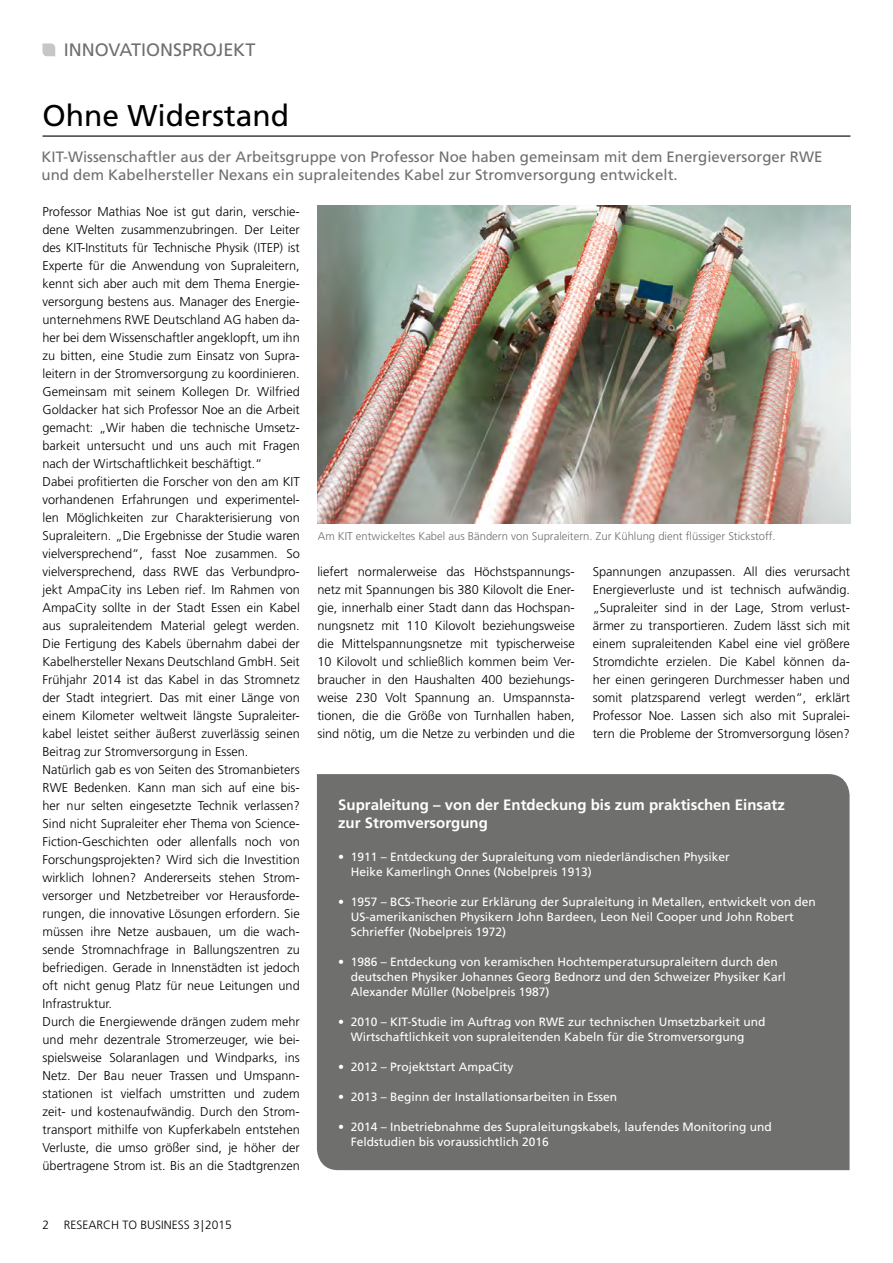
<style>
.page{position:relative;width:893px;height:1263px;background:#fff}
.page>*{position:absolute;margin:0;border:0;box-sizing:border-box;transform-origin:0 0}
.t1{font:30px "Frutiger LT Std";color:#000}
.t2{font:18px "Frutiger LT Std";color:#6f6f6e}
.t3{font:15px/18px "Frutiger LT Std";color:#6f6f6e}
.t4{font:700 15px/18px "Frutiger LT Std";color:#fff}
.t5{font:300 12.75px/18px "Frutiger LT Std";color:#000;text-align:justify}
.t6{font:12px/15px "Frutiger LT Std";color:#fff}
.t7{font:300 12px "Frutiger LT Std";color:#000}
.t8{font:300 11.25px "Frutiger LT Std";color:#6f6f6e}
</style>
<div class="page">
<svg style="left:43px;top:43px;width:12px;height:13px"></svg>
<hr style="left:43px;top:136px;width:807px;height:1px;background:#000">
<img style="left:318px;top:206px;width:532px;height:318px">
<div style="left:317px;top:774px;width:532px;height:396px;background:#6f6f6e"></div>
<h2 class="t2" style="left:64px;top:39px;width:193px">INNOVATIONSPROJEKT</h2>
<h1 class="t1" style="left:43px;top:98px;width:248px">Ohne Widerstand</h1>
<p class="t3" style="left:42px;top:148px;width:782px">KIT-Wissenschaftler aus der Arbeitsgruppe von Professor Noe haben gemeinsam mit dem Energieversorger RWE und dem Kabelhersteller Nexans ein supraleitendes Kabel zur Stromversorgung entwickelt.</p>
<p class="t5" style="left:43px;top:203px;width:259px;text-align:left">Professor Mathias Noe ist gut darin, verschie&shy;dene Welten zusammenzubringen. Der Leiter des KIT-Instituts für Technische Physik (ITEP) ist Experte für die Anwendung von Supraleitern, kennt sich aber auch mit dem Thema Energie&shy;versorgung bestens aus. Manager des Energie&shy;unternehmens RWE Deutschland AG haben da&shy;her bei dem Wissenschaftler angeklopft, um ihn zu bitten, eine Studie zum Einsatz von Supra&shy;leitern in der Stromversorgung zu koordinieren.<br>Gemeinsam mit seinem Kollegen Dr. Wilfried Goldacker hat sich Professor Noe an die Arbeit gemacht: „Wir haben die technische Umsetz&shy;barkeit untersucht und uns auch mit Fragen nach der Wirtschaftlichkeit beschäftigt.“<br>Dabei profitierten die Forscher von den am KIT vorhandenen Erfahrungen und experimentel&shy;len Möglichkeiten zur Charakterisierung von Supraleitern. „Die Ergebnisse der Studie waren vielversprechend“, fasst Noe zusammen. So vielversprechend, dass RWE das Verbundpro&shy;jekt AmpaCity ins Leben rief. Im Rahmen von AmpaCity sollte in der Stadt Essen ein Kabel aus supraleitendem Material gelegt werden.<br>Die Fertigung des Kabels übernahm dabei der Kabelhersteller Nexans Deutschland GmbH. Seit Frühjahr 2014 ist das Kabel in das Stromnetz der Stadt integriert. Das mit einer Länge von einem Kilometer weltweit längste Supraleiter&shy;kabel leistet seither äußerst zuverlässig seinen Beitrag zur Stromversorgung in Essen.<br>Natürlich gab es von Seiten des Stromanbieters RWE Bedenken. Kann man sich auf eine bis&shy;her nur selten eingesetzte Technik verlassen?<br>Sind nicht Supraleiter eher Thema von Science-Fiction-Geschichten oder allenfalls noch von Forschungsprojekten? Wird sich die Investition wirklich lohnen? Andererseits stehen Strom&shy;versorger und Netzbetreiber vor Herausforde&shy;rungen, die innovative Lösungen erfordern. Sie müssen ihre Netze ausbauen, um die wach&shy;sende Stromnachfrage in Ballungszentren zu befriedigen. Gerade in Innenstädten ist jedoch oft nicht genug Platz für neue Leitungen und Infrastruktur.<br>Durch die Energiewende drängen zudem mehr und mehr dezentrale Stromerzeuger, wie bei&shy;spielsweise Solaranlagen und Windparks, ins Netz. Der Bau neuer Trassen und Umspann&shy;stationen ist vielfach umstritten und zudem zeit- und kostenaufwändig. Durch den Strom&shy;transport mithilfe von Kupferkabeln entstehen Verluste, die umso größer sind, je höher der übertragene Strom ist. Bis an die Stadtgrenzen</p>
<p class="t8" style="left:318px;top:530px;width:459px">Am KIT entwickeltes Kabel aus Bändern von Supraleitern. Zur Kühlung dient flüssiger Stickstoff.</p>
<p class="t5" style="left:317px;top:563px;width:259px">liefert normalerweise das Höchstspannungs&shy;netz mit Spannungen bis 380 Kilovolt die Ener&shy;gie, innerhalb einer Stadt dann das Hochspan&shy;nungsnetz mit 110 Kilovolt beziehungsweise die Mittelspannungsnetze mit typischerweise 10 Kilovolt und schließlich kommen beim Ver&shy;braucher in den Haushalten 400 beziehungs&shy;weise 230 Volt Spannung an. Umspannsta&shy;tionen, die die Größe von Turnhallen haben, sind nötig, um die Netze zu verbinden und die</p>
<p class="t5" style="left:593px;top:563px;width:259px">Spannungen anzupassen. All dies verursacht Energieverluste und ist technisch aufwändig. „Supraleiter sind in der Lage, Strom verlust&shy;ärmer zu transportieren. Zudem lässt sich mit einem supraleitenden Kabel eine viel größere Stromdichte erzielen. Die Kabel können da&shy;her einen geringeren Durchmesser haben und somit platzsparend verlegt werden“, erklärt Professor Noe. Lassen sich also mit Supralei&shy;tern die Probleme der Stromversorgung lösen?</p>
<p class="t4" style="left:338px;top:796px;width:448px">Supraleitung – von der Entdeckung bis zum praktischen Einsatz zur Stromversorgung</p>
<p class="t6" style="left:351px;top:849px;width:380px;text-indent:-13px">• 1911 – Entdeckung der Supraleitung vom niederländischen Physiker<br>Heike Kamerlingh Onnes (Nobelpreis 1913)</p>
<p class="t6" style="left:351px;top:894px;width:466px;text-indent:-13px">• 1957 – BCS-Theorie zur Erklärung der Supraleitung in Metallen, entwickelt von den<br>US-amerikanischen Physikern John Bardeen, Leon Neil Cooper und John Robert<br>Schrieffer (Nobelpreis 1972)</p>
<p class="t6" style="left:351px;top:954px;width:436px;text-indent:-13px">• 1986 – Entdeckung von keramischen Hochtemperatursupraleitern durch den deutschen Physiker Johannes Georg Bednorz und den Schweizer Physiker Karl<br>Alexander Müller (Nobelpreis 1987)</p>
<p class="t6" style="left:351px;top:1014px;width:416px;text-indent:-13px">• 2010 – KIT-Studie im Auftrag von RWE zur technischen Umsetzbarkeit und<br>Wirtschaftlichkeit von supraleitenden Kabeln für die Stromversorgung</p>
<p class="t6" style="left:338px;top:1059px;width:177px">• 2012 – Projektstart AmpaCity</p>
<p class="t6" style="left:338px;top:1089px;width:280px">• 2013 – Beginn der Installationsarbeiten in Essen</p>
<p class="t6" style="left:351px;top:1119px;width:422px;text-indent:-13px">• 2014 – Inbetriebnahme des Supraleitungskabels, laufendes Monitoring und<br>Feldstudien bis voraussichtlich 2016</p>
<p class="t7" style="left:43px;top:1218px;width:191px">2 RESEARCH TO BUSINESS 3|2015</p>
</div>
